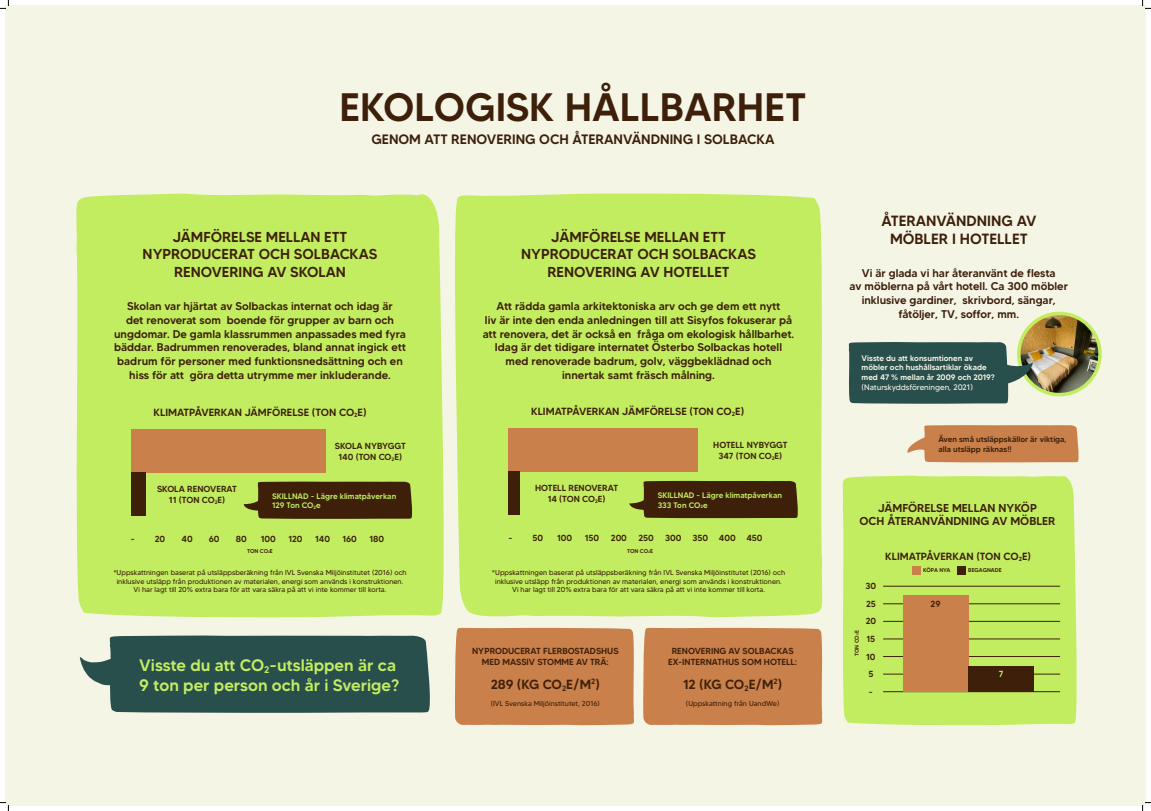
<style>
.page{position:relative;width:1151px;height:811px;background:#fff}
.page>*{position:absolute;margin:0;border:0;box-sizing:border-box;transform-origin:0 0}
.t1{font:500 39.6px "MADETOMMY";color:#3d1f0a}
.t2{font:500 16.6px/19.9px "MADETOMMY";color:#c2ed61}
.t3{font:500 14.8px/17.8px "MADETOMMY";color:#3d1f0a;text-align:center}
.t4{font:500 14.4px/17.6px "MADETOMMY";color:#3d1f0a;text-align:center}
.t5{font:500 13.6px "MADETOMMY";color:#3d1f0a}
.t6{font:500 13.2px "MADETOMMY";letter-spacing:-.02em;color:#3d1f0a}
.t7{font:500 11.44px/13.2px "MADETOMMY";color:#3d1f0a;text-align:center}
.t8{font:500 11.2px/13.6px "MADETOMMY";color:#3d1f0a;text-align:center}
.t9{font:500 10.4px "MADETOMMY";color:#3d1f0a}
.t10{font:500 8.8px/10.6px "MADETOMMY";color:#3d1f0a;text-align:center}
.t11{font:500 8.8px "MADETOMMY";color:#c2ed61}
.t12{font:500 8px/9.6px "MADETOMMY";color:#f5f5e6}
.t13{font:500 8px/9.6px "MADETOMMY";color:#c2ed61}
.t14{font:500 8px/9.6px "MADETOMMY";color:#3d1f0a}
.t15{font:8px "MADETOMMY";color:#f5f5e6}
.t16{font:7.2px/8.6px "MADETOMMY";color:#3d1f0a;text-align:center}
.t17{font:500 5.6px "MADETOMMY";letter-spacing:-.005em;color:#3d1f0a}
.s1{font-size:3.28px}
</style>
<div class="page">
<div style="left:5px;top:5px;width:1141px;height:801px;background:#f5f5e6"></div>
<div style="left:455px;top:627px;width:179px;height:98px;background:#c9804a"></div>
<div style="left:643px;top:627px;width:180px;height:98px;background:#c9804a"></div>
<div style="left:76px;top:193px;width:368px;height:424px;background:#c2ed61"></div>
<div style="left:455px;top:193px;width:368px;height:425px;background:#c2ed61"></div>
<div style="left:842px;top:475px;width:235px;height:250px;background:#c2ed61"></div>
<hr style="left:883px;top:603px;width:177px;height:1px;background:#3d1f0a">
<hr style="left:883px;top:586px;width:177px;height:1px;background:#3d1f0a">
<hr style="left:883px;top:621px;width:177px;height:1px;background:#3d1f0a">
<hr style="left:883px;top:638px;width:177px;height:1px;background:#3d1f0a">
<hr style="left:883px;top:656px;width:177px;height:1px;background:#3d1f0a">
<hr style="left:883px;top:691px;width:177px;height:1px;background:#3d1f0a">
<hr style="left:883px;top:673px;width:177px;height:1px;background:#3d1f0a">
<div style="left:903px;top:594px;width:65px;height:97px;background:#c9804a"></div>
<div style="left:968px;top:666px;width:66px;height:25px;background:#3d1f0a"></div>
<div style="left:912px;top:565px;width:9px;height:9px;background:#c9804a"></div>
<div style="left:957px;top:565px;width:9px;height:9px;background:#3d1f0a"></div>
<svg style="left:907px;top:425px;width:172px;height:37px;background:#cd8b58"></svg>
<img style="left:1019px;top:313px;width:81px;height:81px">
<div style="left:1017px;top:312px;width:84px;height:84px;border:3px solid #c2ed61;border-radius:50%"></div>
<svg style="left:848px;top:341px;width:185px;height:63px;background:#42625c"></svg>
<svg style="left:629px;top:480px;width:170px;height:38px;background:#4b3513"></svg>
<div style="left:509px;top:428px;width:189px;height:43px;background:#c9804a"></div>
<div style="left:509px;top:471px;width:11px;height:44px;background:#3d1f0a"></div>
<svg style="left:244px;top:481px;width:170px;height:38px;background:#4b3513"></svg>
<div style="left:131px;top:428px;width:194px;height:44px;background:#c9804a"></div>
<div style="left:131px;top:472px;width:15px;height:44px;background:#3d1f0a"></div>
<svg style="left:79px;top:635px;width:351px;height:77px;background:#3a5d5a"></svg>
<svg style="left:0;top:0;width:9px;height:9px"></svg>
<svg style="left:0;top:802px;width:9px;height:8px"></svg>
<svg style="left:1142px;top:0;width:9px;height:9px"></svg>
<svg style="left:1142px;top:802px;width:9px;height:8px"></svg>
<h1 class="t1" style="left:340px;top:82px;width:468px">EKOLOGISK HÅLLBARHET</h1>
<p class="t5" style="left:371px;top:131px;width:405px">GENOM ATT RENOVERING OCH ÅTERANVÄNDNING I SOLBACKA</p>
<p class="t4" style="left:143px;top:227px;width:236px">JÄMFÖRELSE MELLAN ETT<br>NYPRODUCERAT OCH SOLBACKAS<br>RENOVERING AV SKOLAN</p>
<p class="t4" style="left:521px;top:227px;width:236px">JÄMFÖRELSE MELLAN ETT<br>NYPRODUCERAT OCH SOLBACKAS<br>RENOVERING AV HOTELLET</p>
<p class="t8" style="left:114px;top:299px;width:293px">Skolan var hjärtat av Solbackas internat och idag är<br>det renoverat som boende för grupper av barn och ungdomar. De gamla klassrummen anpassades med fyra bäddar. Badrummen renoverades, bland annat ingick ett badrum för personer med funktionsnedsättning och en hiss för att göra detta utrymme mer inkluderande.</p>
<p class="t8" style="left:483px;top:299px;width:313px">Att rädda gamla arkitektoniska arv och ge dem ett nytt<br>liv är inte den enda anledningen till att Sisyfos fokuserar på att renovera, det är också en fråga om ekologisk hållbarhet.<br>Idag är det tidigare internatet Österbo Solbackas hotell med renoverade badrum, golv, väggbeklädnad och innertak samt fräsch målning.</p>
<p class="t9" style="left:153px;top:405px;width:215px">KLIMATPÅVERKAN JÄMFÖRELSE (TON CO<sub>2</sub>E)</p>
<p class="t9" style="left:531px;top:405px;width:215px">KLIMATPÅVERKAN JÄMFÖRELSE (TON CO<sub>2</sub>E)</p>
<p class="t10" style="left:335px;top:440px;width:73px">SKOLA NYBYGGT<br>140 (TON CO<sub>2</sub>E)</p>
<p class="t10" style="left:713px;top:440px;width:76px">HOTELL NYBYGGT<br>347 (TON CO<sub>2</sub>E)</p>
<p class="t10" style="left:157px;top:483px;width:81px">SKOLA RENOVERAT<br>11 (TON CO<sub>2</sub>E)</p>
<p class="t13" style="left:272px;top:491px;width:126px">SKILLNAD - Lägre klimatpåverkan<br>129 Ton CO<sub>2</sub>e</p>
<p class="t10" style="left:535px;top:483px;width:85px">HOTELL RENOVERAT<br>14 (TON CO<sub>2</sub>E)</p>
<p class="t13" style="left:658px;top:490px;width:126px">SKILLNAD - Lägre klimatpåverkan<br>333 Ton CO<sub>2</sub>e</p>
<p class="t10" style="left:131px;top:533px;width:36px">- 20</p>
<p class="t10" style="left:181px;top:533px;width:13px">40</p>
<p class="t10" style="left:209px;top:533px;width:12px">60</p>
<p class="t10" style="left:236px;top:533px;width:12px">80</p>
<p class="t10" style="left:261px;top:533px;width:16px">100</p>
<p class="t10" style="left:288px;top:533px;width:16px">120</p>
<p class="t10" style="left:315px;top:533px;width:16px">140</p>
<p class="t10" style="left:342px;top:533px;width:16px">160</p>
<p class="t10" style="left:369px;top:533px;width:16px">180</p>
<p class="t10" style="left:508px;top:532px;width:36px">- 50</p>
<p class="t10" style="left:557px;top:532px;width:16px">100</p>
<p class="t10" style="left:585px;top:532px;width:16px">150</p>
<p class="t10" style="left:611px;top:532px;width:18px">200</p>
<p class="t10" style="left:638px;top:532px;width:17px">250</p>
<p class="t10" style="left:665px;top:532px;width:18px">300</p>
<p class="t10" style="left:692px;top:532px;width:72px">350 400 450</p>
<p class="t17" style="left:247px;top:547px;width:27px">TON CO<span class="s1">2</span>E</p>
<p class="t17" style="left:627px;top:547px;width:27px">TON CO<span class="s1">2</span>E</p>
<p class="t16" style="left:113px;top:568px;width:295px">*Uppskattningen baserat på utsläppsberäkning från IVL Svenska Miljöinstitutet (2016) och inklusive utsläpp från produktionen av materialen, energi som används i konstruktionen.<br>Vi har lagt till 20% extra bara för att vara säkra på att vi inte kommer till korta.</p>
<p class="t16" style="left:492px;top:568px;width:295px">*Uppskattningen baserat på utsläppsberäkning från IVL Svenska Miljöinstitutet (2016) och inklusive utsläpp från produktionen av materialen, energi som används i konstruktionen.<br>Vi har lagt till 20% extra bara för att vara säkra på att vi inte kommer till korta.</p>
<h2 class="t2" style="left:139px;top:655px;width:261px">Visste du att CO<sub>2</sub>-utsläppen är ca<br>9 ton per person och år i Sverige?</h2>
<p class="t10" style="left:472px;top:645px;width:148px">NYPRODUCERAT FLERBOSTADSHUS<br>MED MASSIV STOMME AV TRÄ:</p>
<p class="t6" style="left:491px;top:675px;width:111px">289 (KG CO<sub>2</sub>E/M<sup>2</sup>)</p>
<p class="t16" style="left:491px;top:698px;width:111px">(IVL Svenska Miljöinstitutet, 2016)</p>
<p class="t10" style="left:668px;top:645px;width:131px">RENOVERING AV SOLBACKAS<br>EX-INTERNATHUS SOM HOTELL:</p>
<p class="t6" style="left:683px;top:675px;width:101px">12 (KG CO<sub>2</sub>E/M<sup>2</sup>)</p>
<p class="t16" style="left:686px;top:698px;width:95px">(Uppskattning från UandWe)</p>
<h3 class="t3" style="left:881px;top:212px;width:157px">ÅTERANVÄNDNING AV<br>MÖBLER I HOTELLET</h3>
<p class="t8" style="left:849px;top:266px;width:220px">Vi är glada vi har återanvänt de flesta<br>av möblerna på vårt hotell. Ca 300 möbler inklusive gardiner, skrivbord, sängar, fåtöljer, TV, soffor, mm.</p>
<p class="t12" style="left:861px;top:353px;width:135px">Visste du att konsumtionen av möbler och hushållsartiklar ökade med 47 % mellan år 2009 och 2019?</p>
<p class="t15" style="left:861px;top:382px;width:113px">(Naturskyddsföreningen, 2021)</p>
<p class="t14" style="left:938px;top:434px;width:130px">Även små utsläppskällor är viktiga, alla utsläpp räknas!!</p>
<p class="t7" style="left:859px;top:501px;width:197px">JÄMFÖRELSE MELLAN NYKÖP<br>OCH ÅTERANVÄNDNING AV MÖBLER</p>
<p class="t9" style="left:885px;top:549px;width:147px">KLIMATPÅVERKAN (TON CO<sub>2</sub>E)</p>
<p class="t10" style="left:865px;top:577px;width:12px;line-height:17.7px;text-align:left">30<br>25</p>
<p class="t10" style="left:865px;top:616px;width:12px">20</p>
<p class="t17" style="left:853px;top:656px;width:27px;rotate:-90deg">TON CO<span class="s1">2</span>E</p>
<p class="t10" style="left:866px;top:633px;width:10px">15</p>
<p class="t10" style="left:866px;top:651px;width:11px">10</p>
<p class="t10" style="left:868px;top:668px;width:7px">5</p>
<p class="t10" style="left:869px;top:686px;width:5px">-</p>
<p class="t17" style="left:923px;top:566px;width:29px">KÖPA NYA</p>
<p class="t17" style="left:968px;top:566px;width:35px">BEGAGNADE</p>
<p class="t10" style="left:930px;top:598px;width:11px">29</p>
<p class="t11" style="left:999px;top:668px;width:6px">7</p>
</div>
